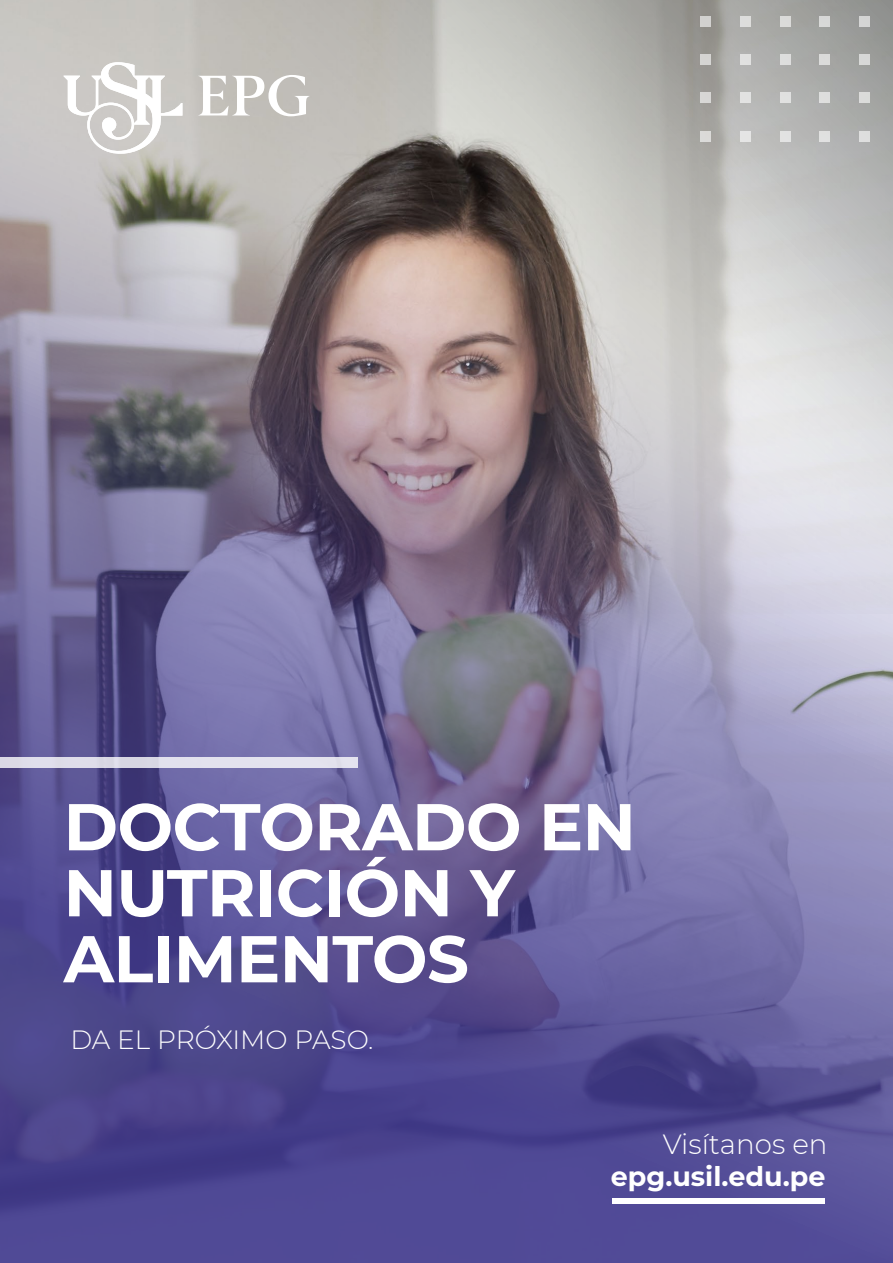
<style>
.page{position:relative;width:893px;height:1263px;background:#fff}
.page>*{position:absolute;margin:0;border:0;box-sizing:border-box;transform-origin:0 0}
.t1{font:700 66px/66px "Montserrat";letter-spacing:-.01em;color:#fff}
.t2{font:300 27.75px "Montserrat";color:#fff}
.t3{font:700 27px "Montserrat";color:#fff}
.t4{font:300 26.4px "Montserrat";color:#fff}
</style>
<div class="page">
<img style="left:0;top:0;width:893px;height:1263px">
<div style="left:612px;top:1198px;width:213px;height:5px;background:#fff"></div>
<div style="left:0;top:757px;width:358px;height:11px;background:#e2e1ed"></div>
<div style="left:700px;top:16px;width:11px;height:11px;background:#d2d1cf"></div>
<div style="left:740px;top:16px;width:11px;height:11px;background:#dddddc"></div>
<div style="left:780px;top:16px;width:11px;height:11px;background:#dadbd9"></div>
<div style="left:819px;top:16px;width:11px;height:11px;background:#d7d8d7"></div>
<div style="left:859px;top:16px;width:11px;height:11px;background:#d4d5d4"></div>
<div style="left:700px;top:54px;width:11px;height:11px;background:#d5d4d2"></div>
<div style="left:740px;top:54px;width:11px;height:11px;background:#e0e0e0"></div>
<div style="left:780px;top:54px;width:11px;height:11px;background:#dddedd"></div>
<div style="left:819px;top:54px;width:11px;height:11px;background:#dbdbda"></div>
<div style="left:859px;top:54px;width:11px;height:11px;background:#d7d8d7"></div>
<div style="left:700px;top:92px;width:11px;height:11px;background:#d7d7d5"></div>
<div style="left:740px;top:92px;width:11px;height:11px;background:#e2e2e1"></div>
<div style="left:780px;top:92px;width:11px;height:11px;background:#e0e1e0"></div>
<div style="left:819px;top:92px;width:11px;height:11px;background:#dededd"></div>
<div style="left:859px;top:92px;width:11px;height:11px;background:#dbdbda"></div>
<div style="left:700px;top:131px;width:11px;height:11px;background:#dbdad8"></div>
<div style="left:740px;top:131px;width:11px;height:11px;background:#e5e5e4"></div>
<div style="left:780px;top:131px;width:11px;height:11px;background:#e2e3e2"></div>
<div style="left:819px;top:131px;width:11px;height:11px;background:#e0e1e0"></div>
<div style="left:859px;top:131px;width:11px;height:11px;background:#dedede"></div>
<svg style="left:198px;top:75px;width:112px;height:41px"></svg>
<svg style="left:64px;top:62px;width:118px;height:103px"></svg>
<p class="t1" style="left:64px;top:790px;width:574px">DOCTORADO EN<br>NUTRICIÓN Y<br>ALIMENTOS</p>
<p class="t4" style="left:70px;top:1021px;width:305px">DA EL PRÓXIMO PASO.</p>
<p class="t2" style="left:663px;top:1125px;width:166px">Visítanos en</p>
<p class="t3" style="left:611px;top:1157px;width:216px">epg.usil.edu.pe</p>
</div>
